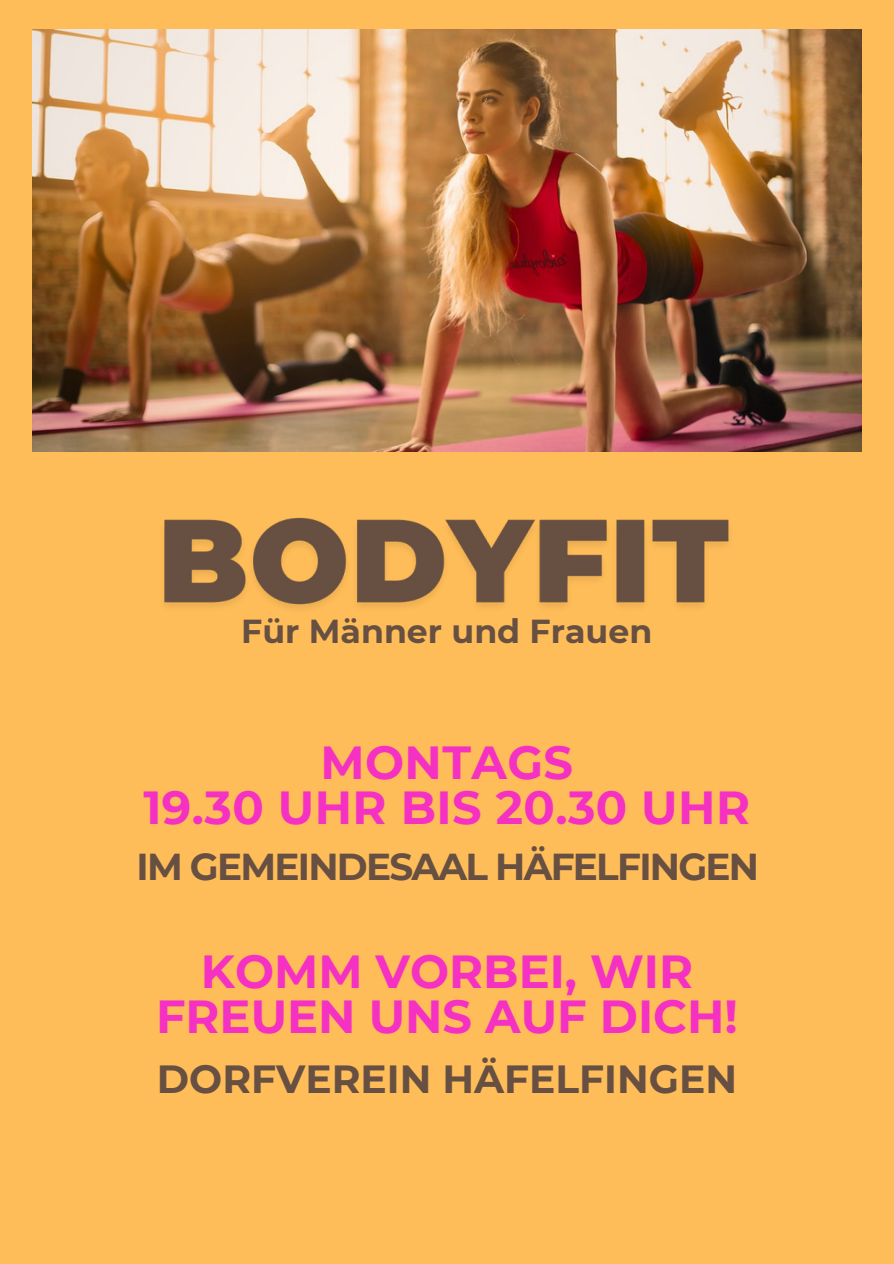
<style>
.page{position:relative;width:894px;height:1264px;background:#fff}
.page>*{position:absolute;margin:0;border:0;box-sizing:border-box;transform-origin:0 0}
.t1{font:700 46.2px/45px "Montserrat";color:#f431c3;text-align:center}
.t2{font:700 39.15px "Montserrat";color:#675042}
.t3{font:700 37.35px "Montserrat";letter-spacing:-.045em;color:#675042}
.t4{font:700 33.15px "Montserrat";color:#675042}
</style>
<div class="page">
<div style="left:0;top:0;width:893px;height:1263px;background:#ffbd59"></div>
<img style="left:32px;top:30px;width:829px;height:422px">
<img style="left:164px;top:517px;width:565px;height:92px">
<h1 class="t4" style="left:241px;top:611px;width:412px">Für Männer und Frauen</h1>
<p class="t1" style="left:143px;top:740px;width:608px">MONTAGS<br>19.30 UHR BIS 20.30 UHR</p>
<p class="t3" style="left:136px;top:844px;width:624px">IM GEMEINDESAAL HÄFELFINGEN</p>
<h2 class="t1" style="left:156px;top:949px;width:583px">KOMM VORBEI, WIR<br>FREUEN UNS AUF DICH!</h2>
<h2 class="t2" style="left:157px;top:1055px;width:581px">DORFVEREIN HÄFELFINGEN</h2>
</div>
